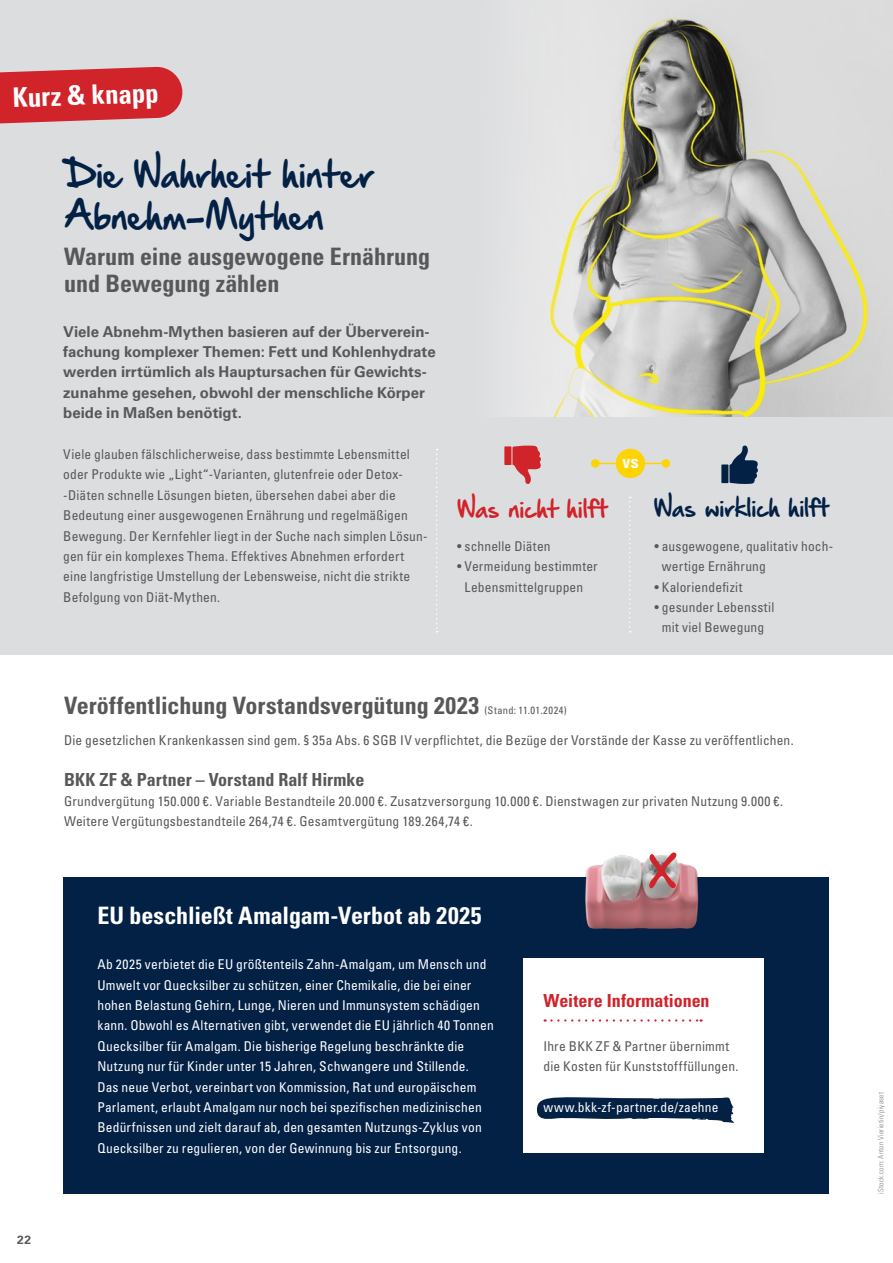
<style>
.page{position:relative;width:893px;height:1263px;background:#fff}
.page>*{position:absolute;margin:0;border:0;box-sizing:border-box;transform-origin:0 0}
._01-Head_mittel{font:45px/42px "Hand Of Sean Pro";letter-spacing:.005em;color:#032145}
._01-Head_klein{font:30px "Hand Of Sean Pro";letter-spacing:-.005em;color:#032145}
._01-Head_klein-2{font:30px "Hand Of Sean Pro";letter-spacing:-.005em;color:#d1232a}
.Rubrik_rot_links{font:700 condensed 27px "Univers LT Std";color:#fff}
._02-Head_univers{font:700 condensed 24px/27px "Univers LT Std";color:#57585a}
._02-Head_univers-2{font:700 condensed 24px "Univers LT Std";letter-spacing:-.005em;color:#fff}
._01-ZÜ{font:700 condensed 18px "Univers LT Std";letter-spacing:.005em;color:#57585a}
._01-Info-Box_Head___Linien{font:700 condensed 18px "Univers LT Std";letter-spacing:.005em;color:#d1232a}
._01-ZÜ-2{font:700 condensed 18px "Univers LT Std";color:#fff}
._01-Einleitung{font:700 15px/20.4px "Univers LT Std";color:#57585a}
._01-Copy_Fließ{font:condensed 13.5px/20.4px "Univers LT Std";letter-spacing:.01em;color:#57585a}
._01-Copy_Fließ-2{font:condensed 13.5px/20.4px "Univers LT Std";letter-spacing:.01em;color:#fff}
._01-ZÜ-3{font:condensed 13.5px/20.4px "Univers LT Std";letter-spacing:.015em;color:#57585a}
._01-URL_auf_Wischer__blau{font:condensed 13.5px "Univers LT Std";letter-spacing:.015em;color:#fff}
.t1{font:700 12px "Univers LT Std";color:#57585a}
._02-Head_univers-3{font:condensed 10.5px "Univers LT Std";letter-spacing:.04em;color:#57585a}
._01-Bildnachweis{font:300 condensed 7.5px "Univers LT Std";letter-spacing:.03em;color:#808285}
</style>
<div class="page">
<div style="left:64px;top:877px;width:765px;height:317px;background:#032145"></div>
<div style="left:0;top:0;width:893px;height:654px;background:#dcdddf"></div>
<svg style="left:0;top:66px;width:183px;height:58px"></svg>
<div style="left:523px;top:959px;width:241px;height:194px;background:#fff"></div>
<svg style="left:537px;top:1097px;width:197px;height:26px"></svg>
<svg style="left:545px;top:1019px;width:157px;height:2px"></svg>
<img style="left:585px;top:853px;width:114px;height:76px">
<svg style="left:649px;top:852px;width:27px;height:36px"></svg>
<img style="left:531px;top:17px;width:362px;height:400px">
<div style="left:616px;top:449px;width:29px;height:29px;background:#fed304;border-radius:50%"></div>
<hr style="left:595px;top:463px;width:71px;height:1px;background:#fed304">
<div style="left:591px;top:459px;width:9px;height:9px;background:#fed304;border-radius:50%"></div>
<div style="left:662px;top:459px;width:8px;height:9px;background:#fed304;border-radius:50%"></div>
<svg style="left:729px;top:445px;width:29px;height:39px"></svg>
<div style="left:721px;top:464px;width:7px;height:19px;background:#032145"></div>
<svg style="left:629px;top:497px;width:2px;height:135px"></svg>
<svg style="left:436px;top:449px;width:2px;height:183px"></svg>
<svg style="left:512px;top:445px;width:29px;height:39px"></svg>
<div style="left:504px;top:446px;width:7px;height:19px;background:#d1232a"></div>
<p class="Rubrik_rot_links" style="left:12px;top:81px;width:148px;rotate:-2deg">Kurz &amp; knapp</p>
<p class="_01-Head_mittel" style="left:64px;top:151px;width:311px">Die Wahrheit hinter<br>Abnehm-Mythen</p>
<p class="_02-Head_univers" style="left:64px;top:243px;width:368px">Warum eine ausgewogene Ernährung und Bewegung zählen</p>
<p class="_01-Einleitung" style="left:63px;top:321px;width:374px">Viele Abnehm-Mythen basieren auf der Überverein&shy;fachung komplexer Themen: Fett und Kohlenhydrate werden irrtümlich als Hauptursachen für Gewichts&shy;zunahme gesehen, obwohl der menschliche Körper beide in Maßen benötigt.</p>
<p class="_01-Copy_Fließ" style="left:63px;top:444px;width:366px">Viele glauben fälschlicherweise, dass bestimmte Lebensmittel oder Produkte wie „Light“-Varianten, glutenfreie oder Detox--Diäten schnelle Lösungen bieten, übersehen dabei aber die Bedeutung einer ausgewogenen Ernährung und regelmäßigen Bewegung. Der Kernfehler liegt in der Suche nach simplen Lösun&shy;gen für ein komplexes Thema. Effektives Abnehmen erfordert eine langfristige Umstellung der Lebensweise, nicht die strikte Befolgung von Diät-Mythen.</p>
<p class="_01-ZÜ-2" style="left:622px;top:451px;width:18px">vs</p>
<p class="_01-Head_klein-2" style="left:457px;top:489px;width:154px">Was nicht hilft</p>
<p class="_01-Head_klein" style="left:654px;top:488px;width:178px">Was wirklich hilft</p>
<p class="_01-Copy_Fließ" style="left:457px;top:536px;width:95px">• schnelle Diäten</p>
<p class="_01-Copy_Fließ" style="left:457px;top:556px;width:142px;text-align:center">• Vermeidung bestimmter<br>Lebensmittelgruppen</p>
<p class="_01-Copy_Fließ" style="left:662px;top:536px;width:173px;text-indent:-7px">• ausgewogene, qualitativ hoch&shy;wertige Ernährung</p>
<p class="_01-Copy_Fließ" style="left:654px;top:576px;width:90px">• Kaloriendefizit</p>
<p class="_01-Copy_Fließ" style="left:654px;top:597px;width:121px;text-align:center">• gesunder Lebensstil mit viel Bewegung</p>
<p class="_02-Head_univers" style="left:64px;top:691px;width:417px">Veröffentlichung Vorstandsvergütung 2023</p>
<p class="_02-Head_univers-3" style="left:485px;top:703px;width:84px">(Stand: 11.01.2024)</p>
<p class="_01-Copy_Fließ" style="left:64px;top:729px;width:731px">Die gesetzlichen Krankenkassen sind gem. § 35a Abs. 6 SGB IV verpflichtet, die Bezüge der Vorstände der Kasse zu veröffentlichen.</p>
<p class="_01-ZÜ" style="left:64px;top:768px;width:302px">BKK ZF &amp; Partner – Vorstand Ralf Hirmke</p>
<p class="_01-ZÜ-3" style="left:64px;top:791px;width:721px">Grundvergütung 150.000 €. Variable Bestandteile 20.000 €. Zusatzversorgung 10.000 €. Dienstwagen zur privaten Nutzung 9.000 €.<br>Weitere Vergütungsbestandteile 264,74 €. Gesamtvergütung 189.264,74 €.</p>
<p class="t1" style="left:17px;top:1232px;width:16px">22</p>
<p class="_02-Head_univers-2" style="left:97px;top:901px;width:385px">EU beschließt Amalgam-Verbot ab 2025</p>
<p class="_01-Copy_Fließ-2" style="left:97px;top:954px;width:398px">Ab 2025 verbietet die EU größtenteils Zahn-Amalgam, um Mensch und Umwelt vor Quecksilber zu schützen, einer Chemikalie, die bei einer hohen Belastung Gehirn, Lunge, Nieren und Immunsystem schädigen kann. Obwohl es Alternativen gibt, verwendet die EU jährlich 40 Tonnen Quecksilber für Amalgam. Die bisherige Regelung beschränkte die Nutzung nur für Kinder unter 15 Jahren, Schwangere und Stillende.<br>Das neue Verbot, vereinbart von Kommission, Rat und europäischem Parlament, erlaubt Amalgam nur noch bei spezifischen medizinischen Bedürfnissen und zielt darauf ab, den gesamten Nutzungs-Zyklus von Quecksilber zu regulieren, von der Gewinnung bis zur Entsorgung.</p>
<p class="_01-Info-Box_Head___Linien" style="left:543px;top:989px;width:168px">Weitere Informationen</p>
<p class="_01-Copy_Fließ" style="left:543px;top:1035px;width:196px">Ihre BKK ZF &amp; Partner übernimmt die Kosten für Kunststofffüllungen.</p>
<p class="_01-URL_auf_Wischer__blau" style="left:543px;top:1098px;width:176px">www.bkk-zf-partner.de/zaehne</p>
<p class="_01-Bildnachweis" style="left:876px;top:1194px;width:103px;rotate:-90deg">iStock.com: Anton Vierietin/piyaset</p>
</div>
